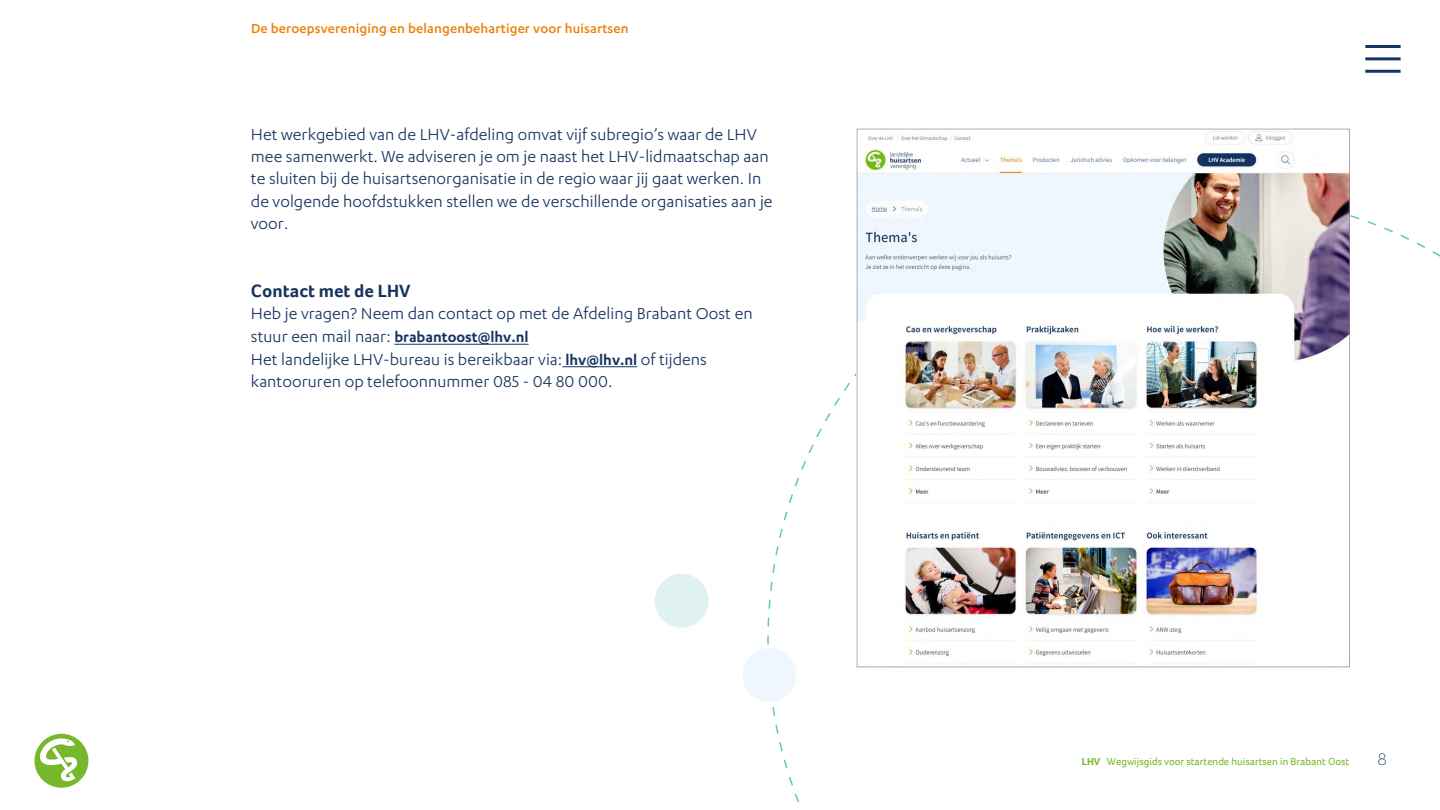
<style>
.page{position:relative;width:1440px;height:810px;background:#fff}
.page>*{position:absolute;margin:0;border:0;box-sizing:border-box;transform-origin:0 0}
.t1{font:300 19.5px "Karbon";color:#16345f}
.t2{font:18.38px/22.5px "Karbon";letter-spacing:.005em;color:#16345f}
.t3{font:700 18.38px "Foco";letter-spacing:.005em;color:#16345f}
.t4{font:600 16.5px "Karbon";color:#16345f}
.t5{font:500 15px "Karbon";letter-spacing:.01em;color:#ef7d00}
.t6{font:10.5px "Foco";letter-spacing:.005em;color:#76b82a}
.s1{font-weight:400;font-size:18.38px}
.s2{font-weight:600;font-size:16.5px}
.s3{font-weight:700}
</style>
<div class="page">
<hr style="left:1365px;top:45px;width:36px;height:3px;background:#16345f">
<hr style="left:1365px;top:70px;width:36px;height:3px;background:#16345f">
<hr style="left:1365px;top:57px;width:36px;height:3px;background:#16345f">
<svg style="left:34px;top:734px;width:54px;height:54px"></svg>
<hr style="left:394px;top:344px;width:135px;height:1px;background:#16345f">
<hr style="left:562px;top:367px;width:75px;height:1px;background:#16345f">
<img style="left:856px;top:128px;width:494px;height:540px">
<div style="left:743px;top:648px;width:54px;height:54px;background:#f0f6fd;border-radius:50%"></div>
<div style="left:655px;top:574px;width:54px;height:54px;background:#e0f1f1;border-radius:50%"></div>
<p class="t5" style="left:251px;top:22px;width:379px">De beroepsvereniging en belangenbehartiger voor huisartsen</p>
<p class="t2" style="left:251px;top:124px;width:523px">Het werkgebied van de LHV-afdeling omvat vijf subregio’s waar de LHV mee samenwerkt. We adviseren je om je naast het LHV-lidmaatschap aan te sluiten bij de huisartsenorganisatie in de regio waar jij gaat werken. In de volgende hoofdstukken stellen we de verschillende organisaties aan je voor.</p>
<p class="t3" style="left:251px;top:283px;width:161px">Contact met de LHV</p>
<p class="t2" style="left:251px;top:304px;width:503px">Heb je vragen? Neem dan contact op met de Afdeling Brabant Oost en</p>
<p class="t4" style="left:251px;top:331px;width:279px"><span class="s1">stuur een mail naar:</span> brabantoost@lhv.nl</p>
<p class="t2" style="left:251px;top:349px;width:458px">Het landelijke LHV-bureau is bereikbaar via: <span class="s2">lhv@lhv.nl</span> of tijdens kantooruren op telefoonnummer 085 - 04 80 000.</p>
<p class="t6" style="left:1082px;top:757px;width:269px"><span class="s3">LHV</span> Wegwijsgids voor startende huisartsen in Brabant Oost</p>
<p class="t1" style="left:1378px;top:747px;width:11px">8</p>
</div>
